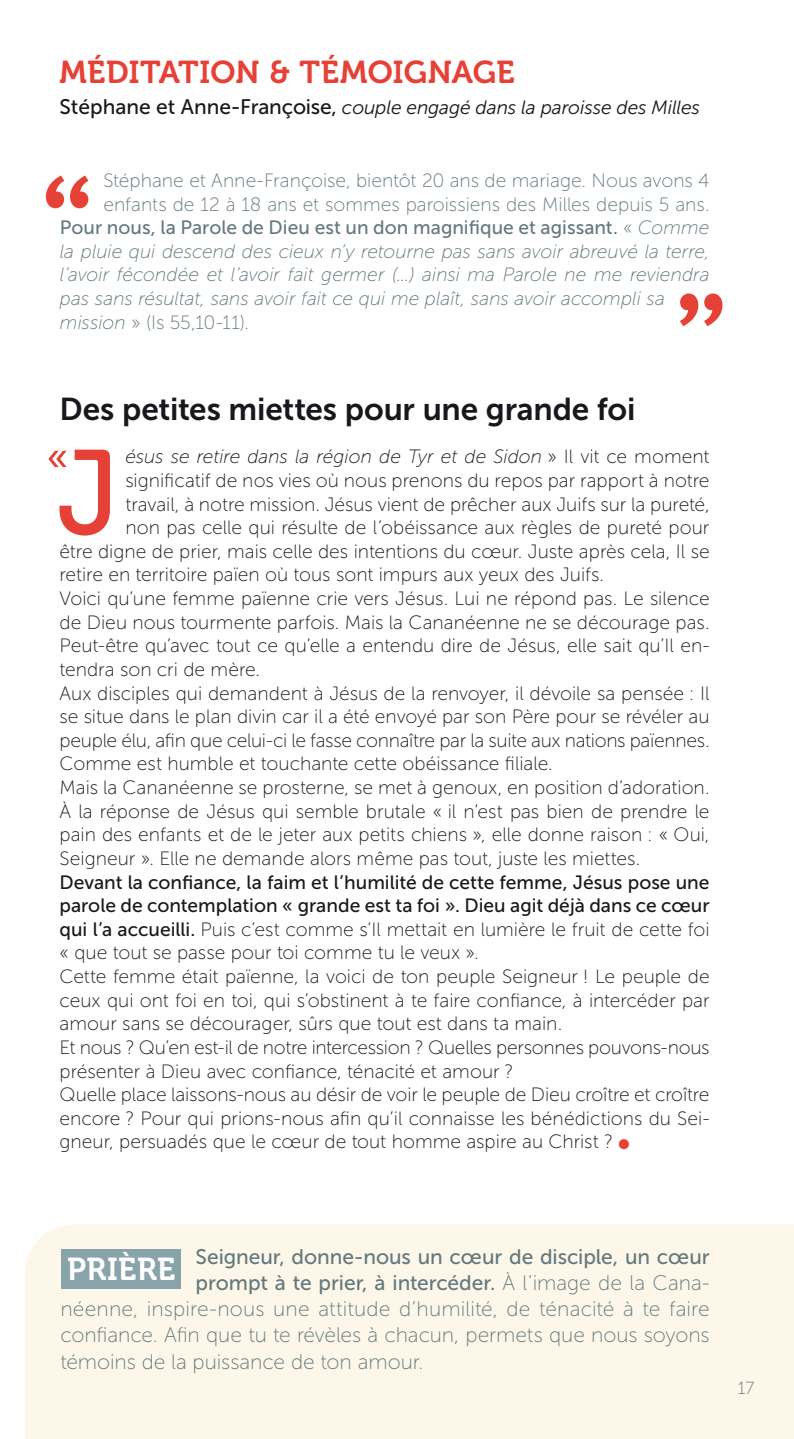
<style>
.page{position:relative;width:794px;height:1439px;background:#fff}
.page>*{position:absolute;margin:0;border:0;box-sizing:border-box;transform-origin:0 0}
.t1{font:119.7px "Museo 500";color:#e64136}
.t2{font:31.5px "Museo Sans 700";letter-spacing:-.005em;color:#1a171c}
.t3{font:31.5px "Museo 700";letter-spacing:.005em;color:#e64136}
.t4{font:31.5px "Museo 700";letter-spacing:.015em;color:#fff}
.t5{font:21px/26.2px "Museo Sans 100";letter-spacing:-.005em;color:#64797e;text-align:justify}
.t6{font:21px/26.2px "Museo Sans 500";letter-spacing:-.005em;color:#64797e}
.t7{font:19.25px/23.6px "Museo Sans 100";color:#1a171c}
.t8{font:italic 19.25px/23.6px "Museo Sans 100";color:#64797e}
.t9{font:19.25px/23.6px "Museo Sans 500";color:#1a171c}
.t10{font:19.25px/23.6px "Museo Sans 100";color:#64797e}
.t11{font:italic 19.25px "Museo Sans 300";letter-spacing:-.01em;color:#1a171c}
.t12{font:19.25px "Museo Sans 500";color:#64797e}
.t13{font:italic 19.25px "Museo Sans 100";letter-spacing:-.005em;color:#1a171c}
.t14{font:17.5px "Museo Sans 100";color:#707173}
.s1{font-family:"Museo Sans 500";font-style:normal;font-size:21px}
.s2{font-family:"Museo Sans 100"}
.s3{font-family:"Museo Sans 100";font-style:italic}
.s4{font-style:normal}
.s5{font-family:"Museo Sans 500"}
.s6{color:#e64136}
</style>
<div class="page">
<div style="left:25px;top:1224px;width:769px;height:215px;background:#fcf7e9"></div>
<svg style="left:46px;top:175px;width:42px;height:33px"></svg>
<svg style="left:680px;top:293px;width:42px;height:33px"></svg>
<div style="left:62px;top:1249px;width:119px;height:39px;background:#88a3a9"></div>
<svg style="left:48px;top:451px;width:19px;height:16px"></svg>
<h2 class="t3" style="left:60px;top:55px;width:456px">MÉDITATION &amp; TÉMOIGNAGE</h2>
<p class="t11" style="left:60px;top:97px;width:642px"><span class="s1">Stéphane et Anne-Françoise,</span> couple engagé dans la paroisse des Milles</p>
<p class="t10" style="left:103px;top:169px;width:608px">Stéphane et Anne-Françoise, bientôt 20 ans de mariage. Nous avons 4 enfants de 12 à 18 ans et sommes paroissiens des Milles depuis 5 ans.</p>
<p class="t12" style="left:60px;top:217px;width:651px">Pour nous, la Parole de Dieu est un don magnifique et agissant. <span class="s2">«</span> <span class="s3">Comme</span></p>
<p class="t8" style="left:60px;top:239px;width:651px">la pluie qui descend des cieux n’y retourne pas sans avoir abreuvé la terre, l’avoir fécondée et l’avoir fait germer (…) ainsi ma Parole ne me reviendra pas sans résultat, sans avoir fait ce qui me plaît, sans avoir accompli sa mission <span class="s4">» (Is 55,10-11).</span></p>
<h2 class="t2" style="left:60px;top:391px;width:577px">Des petites miettes pour une grande foi</h2>
<h1 class="t1" style="left:57px;top:427px;width:64px">J</h1>
<p class="t13" style="left:125px;top:446px;width:586px">ésus se retire dans la région de Tyr et de Sidon <span class="s4">» Il vit ce moment</span></p>
<p class="t7" style="left:125px;top:469px;width:586px">significatif de nos vies où nous prenons du repos par rapport à notre</p>
<p class="t7" style="left:125px;top:492px;width:586px">travail, à notre mission. Jésus vient de prêcher aux Juifs sur la pureté,</p>
<p class="t7" style="left:125px;top:516px;width:585px">non pas celle qui résulte de l’obéissance aux règles de pureté pour</p>
<p class="t7" style="left:60px;top:539px;width:651px">être digne de prier, mais celle des intentions du cœur. Juste après cela, Il se</p>
<p class="t7" style="left:60px;top:563px;width:546px">retire en territoire païen où tous sont impurs aux yeux des Juifs.</p>
<p class="t7" style="left:60px;top:587px;width:651px">Voici qu’une femme païenne crie vers Jésus. Lui ne répond pas. Le silence</p>
<p class="t7" style="left:60px;top:610px;width:651px">de Dieu nous tourmente parfois. Mais la Cananéenne ne se décourage pas.</p>
<p class="t7" style="left:60px;top:634px;width:651px">Peut-être qu’avec tout ce qu’elle a entendu dire de Jésus, elle sait qu’Il en-</p>
<p class="t7" style="left:60px;top:657px;width:202px">tendra son cri de mère.</p>
<p class="t7" style="left:60px;top:681px;width:651px">Aux disciples qui demandent à Jésus de la renvoyer, il dévoile sa pensée : Il</p>
<p class="t7" style="left:60px;top:705px;width:651px">se situe dans le plan divin car il a été envoyé par son Père pour se révéler au</p>
<p class="t7" style="left:60px;top:728px;width:651px">peuple élu, afin que celui-ci le fasse connaître par la suite aux nations païennes.</p>
<p class="t7" style="left:60px;top:752px;width:495px">Comme est humble et touchante cette obéissance filiale.</p>
<p class="t7" style="left:60px;top:776px;width:651px">Mais la Cananéenne se prosterne, se met à genoux, en position d’adoration.</p>
<p class="t7" style="left:60px;top:799px;width:651px">À la réponse de Jésus qui semble brutale « il n’est pas bien de prendre le</p>
<p class="t7" style="left:60px;top:823px;width:651px">pain des enfants et de le jeter aux petits chiens », elle donne raison : « Oui,</p>
<p class="t7" style="left:60px;top:846px;width:582px">Seigneur ». Elle ne demande alors même pas tout, juste les miettes.</p>
<p class="t9" style="left:60px;top:870px;width:651px">Devant la confiance, la faim et l’humilité de cette femme, Jésus pose une parole de contemplation « grande est ta foi ». Dieu agit déjà dans ce cœur</p>
<p class="t7" style="left:60px;top:917px;width:651px"><span class="s5">qui l’a accueilli.</span> Puis c’est comme s’Il mettait en lumière le fruit de cette foi « que tout se passe pour toi comme tu le veux ».<br>Cette femme était païenne, la voici de ton peuple Seigneur ! Le peuple de ceux qui ont foi en toi, qui s’obstinent à te faire confiance, à intercéder par amour sans se décourager, sûrs que tout est dans ta main.<br>Et nous ? Qu’en est-il de notre intercession ? Quelles personnes pouvons-nous présenter à Dieu avec confiance, ténacité et amour ?<br>Quelle place laissons-nous au désir de voir le peuple de Dieu croître et croître encore ? Pour qui prions-nous afin qu’il connaisse les bénédictions du Sei&shy;gneur, persuadés que le cœur de tout homme aspire au Christ ? <span class="s6">●</span></p>
<p class="t6" style="left:196px;top:1243px;width:515px">Seigneur, donne-nous un cœur de disciple, un cœur prompt à te prier, à intercéder. <span class="s2">À l’image de la Cana-</span></p>
<p class="t5" style="left:60px;top:1296px;width:651px">néenne, inspire-nous une attitude d’humilité, de ténacité à te faire confiance. Afin que tu te révèles à chacun, permets que nous soyons témoins de la puissance de ton amour.</p>
<h2 class="t4" style="left:67px;top:1251px;width:110px">PRIÈRE</h2>
<p class="t14" style="left:737px;top:1378px;width:18px">17</p>
</div>
